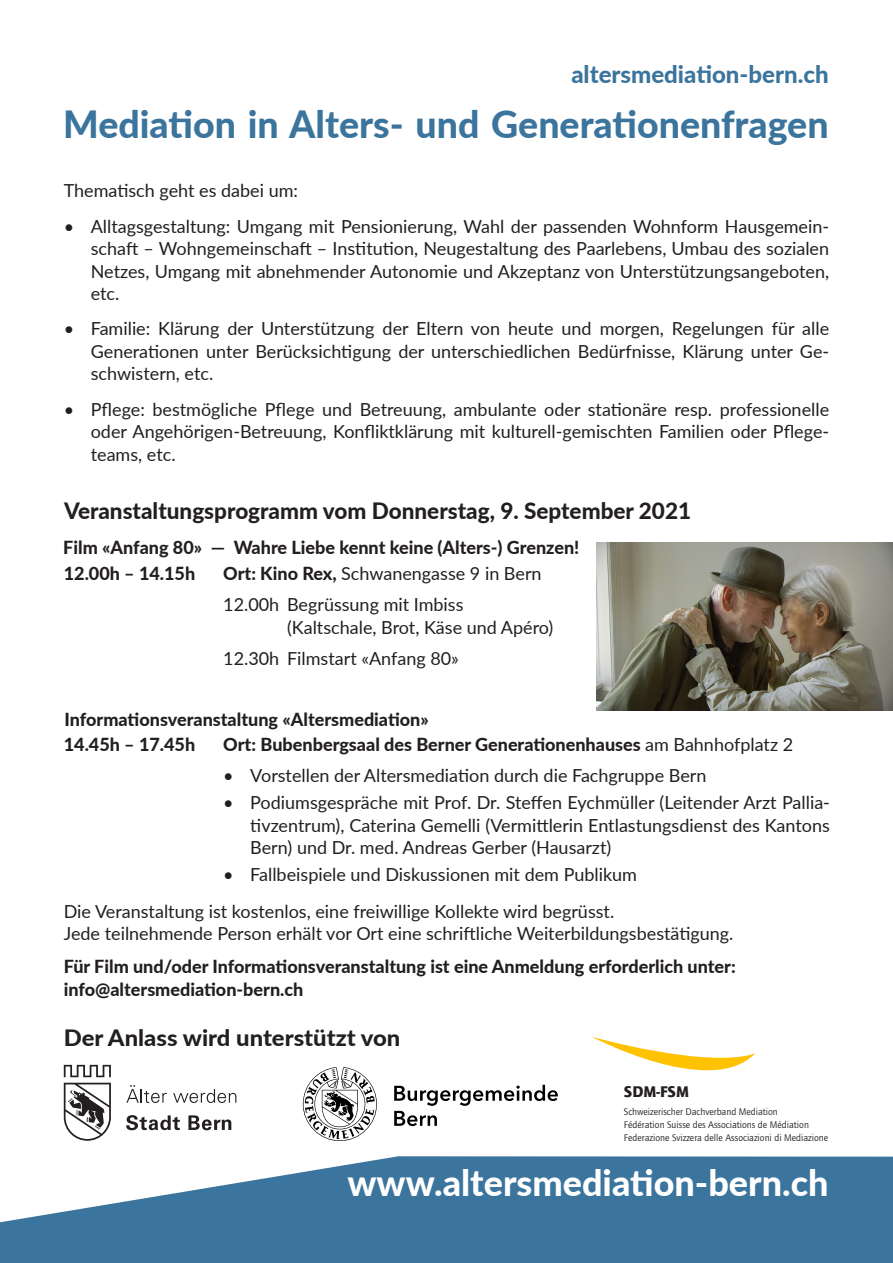
<style>
.page{position:relative;width:893px;height:1263px;background:#fff}
.page>*{position:absolute;margin:0;border:0;box-sizing:border-box;transform-origin:0 0}
.t1{font:800 37.5px "Lato";color:#3b749c}
.t2{font:800 36px "Lato";color:#fff}
.t3{font:800 24px "Lato";color:#3b749c}
.t4{font:800 22.5px "Lato";color:#231f20}
.t5{font:800 22.5px "Lato";color:#231f20;scale:1.06 1}
.t6{font:18px/22.5px "Lato";color:#231f20;text-align:justify}
.t7{font:800 18px/22.5px "Lato";color:#231f20}
.t8{font:900 16.05px "Quay Sans ITC Std";color:#231f20}
.t9{font:10.05px/13.2px "Quay Sans ITC Std";color:#231f20}
.s1{font-weight:800}
.s2{font-weight:400}
</style>
<div class="page">
<svg style="left:0;top:1156px;width:893px;height:107px;background:#5687a9"></svg>
<svg style="left:64px;top:1065px;width:47px;height:12px"></svg>
<svg style="left:64px;top:1083px;width:47px;height:58px"></svg>
<svg style="left:126px;top:1115px;width:54px;height:15px"></svg>
<svg style="left:188px;top:1115px;width:43px;height:15px"></svg>
<svg style="left:126px;top:1085px;width:41px;height:18px"></svg>
<svg style="left:173px;top:1089px;width:63px;height:14px"></svg>
<svg style="left:303px;top:1067px;width:255px;height:74px"></svg>
<img style="left:596px;top:543px;width:297px;height:167px">
<svg style="left:592px;top:1037px;width:163px;height:34px"></svg>
<p class="t3" style="left:571px;top:56px;width:259px">altersmediation-bern.ch</p>
<p class="t1" style="left:63px;top:97px;width:767px">Mediation in Alters- und Generationenfragen</p>
<p class="t6" style="left:64px;top:179px;width:236px">Thematisch geht es dabei um:</p>
<p class="t6" style="left:91px;top:214px;width:740px;text-indent:-27px">• Alltagsgestaltung: Umgang mit Pensionierung, Wahl der passenden Wohnform Hausgemein&shy;schaft – Wohngemeinschaft – Institution, Neugestaltung des Paarlebens, Umbau des sozialen Netzes, Umgang mit abnehmender Autonomie und Akzeptanz von Unterstützungsangeboten, etc.</p>
<p class="t6" style="left:91px;top:317px;width:740px;text-indent:-27px">• Familie: Klärung der Unterstützung der Eltern von heute und morgen, Regelungen für alle Generationen unter Berücksichtigung der unterschiedlichen Bedürfnisse, Klärung unter Ge&shy;schwistern, etc.</p>
<p class="t6" style="left:91px;top:397px;width:740px;text-indent:-27px">• Pflege: bestmögliche Pflege und Betreuung, ambulante oder stationäre resp. professionelle oder Angehörigen-Betreuung, Konfliktklärung mit kulturell-gemischten Familien oder Pflege&shy;teams, etc.</p>
<p class="t4" style="left:64px;top:494px;width:629px">Veranstaltungsprogramm vom Donnerstag, 9. September 2021</p>
<p class="t7" style="left:63px;top:536px;width:518px">Film «Anfang 80» — Wahre Liebe kennt keine (Alters-) Grenzen!</p>
<p class="t7" style="left:64px;top:562px;width:133px">12.00h – 14.15h</p>
<p class="t6" style="left:223px;top:562px;width:320px"><span class="s1">Ort: Kino Rex,</span> Schwanengasse 9 in Bern</p>
<p class="t6" style="left:287px;top:593px;width:268px;text-indent:-64px">12.00h Begrüssung mit Imbiss (Kaltschale, Brot, Käse und Apéro)</p>
<p class="t6" style="left:223px;top:646px;width:237px">12.30h Filmstart «Anfang 80»</p>
<p class="t7" style="left:65px;top:707px;width:366px">Informationsveranstaltung «Altersmediation»</p>
<p class="t7" style="left:64px;top:733px;width:133px">14.45h – 17.45h</p>
<p class="t7" style="left:223px;top:733px;width:571px">Ort: Bubenbergsaal des Berner Generationenhauses <span class="s2">am Bahnhofplatz 2</span></p>
<p class="t6" style="left:223px;top:764px;width:485px">• Vorstellen der Altersmediation durch die Fachgruppe Bern</p>
<p class="t6" style="left:250px;top:790px;width:581px;text-indent:-27px">• Podiumsgespräche mit Prof. Dr. Steffen Eychmüller (Leitender Arzt Pallia&shy;tivzentrum), Caterina Gemelli (Vermittlerin Entlastungsdienst des Kantons Bern) und Dr. med. Andreas Gerber (Hausarzt)</p>
<p class="t6" style="left:223px;top:862px;width:415px">• Fallbeispiele und Diskussionen mit dem Publikum</p>
<p class="t6" style="left:64px;top:899px;width:552px">Die Veranstaltung ist kostenlos, eine freiwillige Kollekte wird begrüsst.</p>
<p class="t6" style="left:64px;top:922px;width:671px">Jede teilnehmende Person erhält vor Ort eine schriftliche Weiterbildungsbestätigung.</p>
<p class="t7" style="left:64px;top:955px;width:673px">Für Film und/oder Informationsveranstaltung ist eine Anmeldung erforderlich unter: info@altersmediation-bern.ch</p>
<p class="t5" style="left:64px;top:1021px;width:319px">Der Anlass wird unterstützt von</p>
<p class="t8" style="left:624px;top:1082px;width:67px">SDM-FSM</p>
<p class="t9" style="left:624px;top:1105px;width:206px">Schweizerischer Dachverband Mediation<br>Fédération Suisse des Associations de Médiation<br>Federazione Svizzera delle Associazioni di Mediazione</p>
<p class="t2" style="left:347px;top:1156px;width:483px">www.altersmediation-bern.ch</p>
</div>
